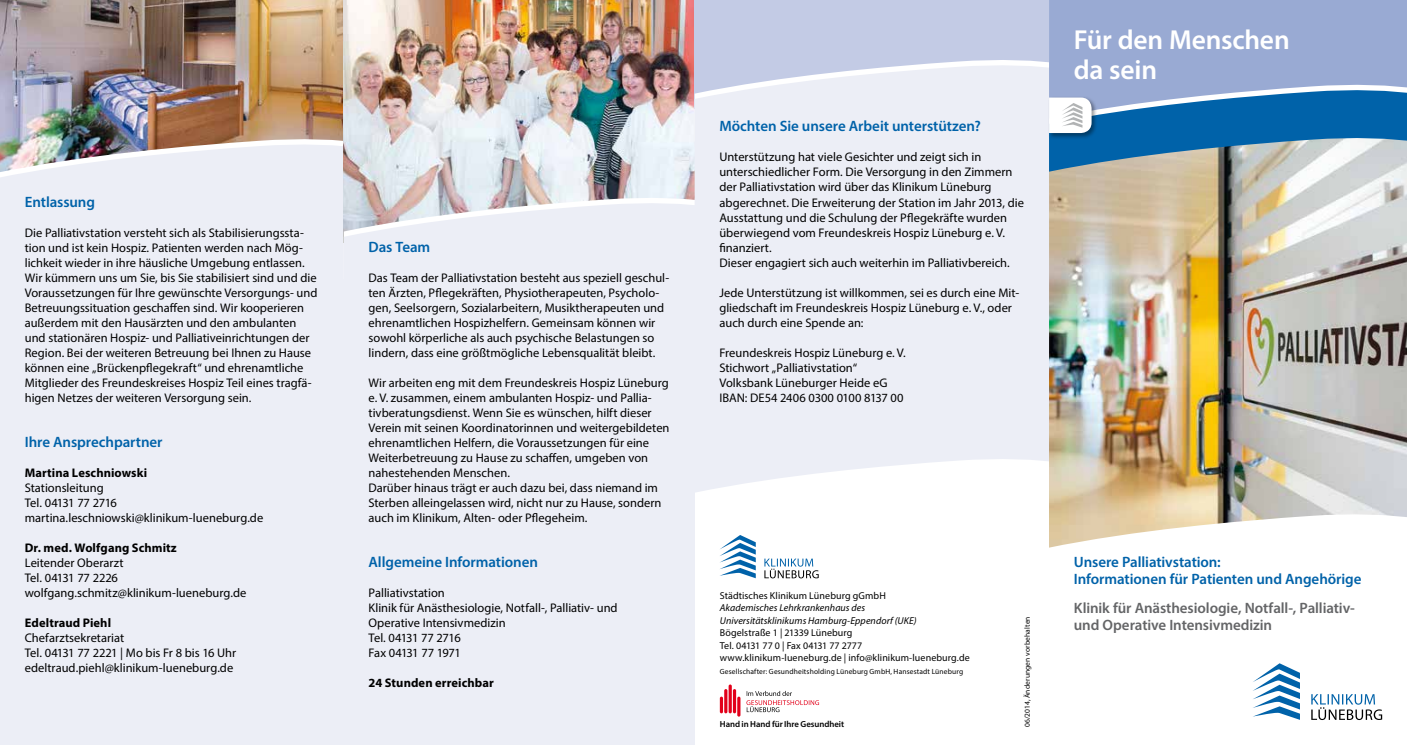
<style>
.page{position:relative;width:1407px;height:745px;background:#fff}
.page>*{position:absolute;margin:0;border:0;box-sizing:border-box;transform-origin:0 0}
.t1{font:600 27.5px/30px "Myriad Pro";letter-spacing:-.005em;color:#fff}
.t2{font:600 15px/17.5px "Myriad Pro";letter-spacing:-.005em;color:#0062a9}
.t3{font:600 15px/17.5px "Myriad Pro";letter-spacing:-.005em;color:#646567}
.t4{font:12.5px/15px "Myriad Pro";color:#000}
.t5{font:700 12.5px "Myriad Pro";letter-spacing:.005em;color:#000}
.t6{font:10px/12.5px "Myriad Pro";letter-spacing:.005em;color:#000}
.t7{font:italic 10px/12.5px "Myriad Pro";letter-spacing:.005em;color:#000}
.t8{font:600 8.75px "Myriad Pro";letter-spacing:-.005em;color:#000}
.t9{font:7.5px "Myriad Pro";letter-spacing:.02em;color:#000}
</style>
<div class="page">
<svg style="left:694px;top:466px;width:189px;height:26px"></svg>
<img style="left:1049px;top:284px;width:358px;height:228px">
<div style="left:0;top:141px;width:344px;height:603px;background:#eceef6"></div>
<div style="left:344px;top:243px;width:350px;height:501px;background:#eceef6"></div>
<img style="left:0;top:0;width:344px;height:59px">
<img style="left:344px;top:0;width:350px;height:59px">
<div style="left:694px;top:284px;width:355px;height:182px;background:#eceef6"></div>
<div style="left:694px;top:0;width:355px;height:109px;background:#c3cbe5"></div>
<div style="left:1049px;top:0;width:358px;height:59px;background:#99aad3"></div>
<img style="left:0;top:59px;width:1407px;height:225px">
<svg style="left:1253px;top:663px;width:47px;height:56px"></svg>
<svg style="left:1311px;top:694px;width:71px;height:25px"></svg>
<svg style="left:720px;top:535px;width:36px;height:43px"></svg>
<svg style="left:764px;top:558px;width:55px;height:20px"></svg>
<hr style="left:720px;top:696px;width:3px;height:16px;background:#e2001a;border-radius:2px">
<hr style="left:724px;top:688px;width:3px;height:24px;background:#e2001a;border-radius:2px">
<hr style="left:733px;top:688px;width:3px;height:24px;background:#e2001a;border-radius:2px">
<svg style="left:728px;top:684px;width:4px;height:28px"></svg>
<hr style="left:737px;top:696px;width:3px;height:20px;background:#e2001a;border-radius:2px">
<svg style="left:746px;top:690px;width:73px;height:21px"></svg>
<svg style="left:1049px;top:512px;width:358px;height:36px"></svg>
<p class="t2" style="left:25px;top:192px;width:72px">Entlassung</p>
<p class="t4" style="left:25px;top:224px;width:294px">Die Palliativstation versteht sich als Stabilisierungssta&shy;tion und ist kein Hospiz. Patienten werden nach Mög&shy;lichkeit wieder in ihre häusliche Umgebung entlassen.<br>Wir kümmern uns um Sie, bis Sie stabilisiert sind und die Voraussetzungen für Ihre gewünschte Versorgungs- und Betreuungssituation geschaffen sind. Wir kooperieren außerdem mit den Hausärzten und den ambulanten und stationären Hospiz- und Palliativeinrichtungen der Region. Bei der weiteren Betreuung bei Ihnen zu Hause können eine „Brückenpflegekraft“ und ehrenamtliche Mitglieder des Freundeskreises Hospiz Teil eines tragfä&shy;higen Netzes der weiteren Versorgung sein.</p>
<p class="t2" style="left:25px;top:432px;width:139px">Ihre Ansprechpartner</p>
<p class="t5" style="left:25px;top:464px;width:124px">Martina Leschniowski</p>
<p class="t4" style="left:25px;top:479px;width:240px">Stationsleitung<br>Tel. 04131 77 2716 martina.leschniowski@klinikum-lueneburg.de</p>
<p class="t5" style="left:25px;top:539px;width:153px">Dr. med. Wolfgang Schmitz</p>
<p class="t4" style="left:25px;top:554px;width:223px">Leitender Oberarzt<br>Tel. 04131 77 2226 wolfgang.schmitz@klinikum-lueneburg.de</p>
<p class="t5" style="left:25px;top:614px;width:88px">Edeltraud Piehl</p>
<p class="t4" style="left:25px;top:629px;width:213px">Chefarztsekretariat<br>Tel. 04131 77 2221 | Mo bis Fr 8 bis 16 Uhr edeltraud.piehl@klinikum-lueneburg.de</p>
<p class="t2" style="left:369px;top:237px;width:63px">Das Team</p>
<p class="t4" style="left:369px;top:269px;width:302px">Das Team der Palliativstation besteht aus speziell geschul&shy;ten Ärzten, Pflegekräften, Physiotherapeuten, Psycholo&shy;gen, Seelsorgern, Sozialarbeitern, Musiktherapeuten und ehrenamtlichen Hospizhelfern. Gemeinsam können wir sowohl körperliche als auch psychische Belastungen so lindern, dass eine größtmögliche Lebensqualität bleibt.</p>
<p class="t4" style="left:369px;top:374px;width:302px">Wir arbeiten eng mit dem Freundeskreis Hospiz Lüneburg e. V. zusammen, einem ambulanten Hospiz- und Pallia&shy;tivberatungsdienst. Wenn Sie es wünschen, hilft dieser Verein mit seinen Koordinatorinnen und weitergebildeten ehrenamtlichen Helfern, die Voraussetzungen für eine Weiterbetreuung zu Hause zu schaffen, umgeben von nahestehenden Menschen.<br>Darüber hinaus trägt er auch dazu bei, dass niemand im Sterben alleingelassen wird, nicht nur zu Hause, sondern auch im Klinikum, Alten- oder Pflegeheim.</p>
<p class="t2" style="left:369px;top:552px;width:171px">Allgemeine Informationen</p>
<p class="t4" style="left:369px;top:584px;width:251px">Palliativstation<br>Klinik für Anästhesiologie, Notfall-, Palliativ- und<br>Operative Intensivmedizin<br>Tel. 04131 77 2716<br>Fax 04131 77 1971</p>
<p class="t5" style="left:369px;top:674px;width:127px">24 Stunden erreichbar</p>
<p class="t2" style="left:719px;top:117px;width:263px">Möchten Sie unsere Arbeit unterstützen?</p>
<p class="t4" style="left:719px;top:149px;width:306px">Unterstützung hat viele Gesichter und zeigt sich in unterschiedlicher Form. Die Versorgung in den Zimmern der Palliativstation wird über das Klinikum Lüneburg abgerechnet. Die Erweiterung der Station im Jahr 2013, die Ausstattung und die Schulung der Pflegekräfte wurden überwiegend vom Freundeskreis Hospiz Lüneburg e. V. finanziert.<br>Dieser engagiert sich auch weiterhin im Palliativbereich.</p>
<p class="t4" style="left:719px;top:284px;width:301px">Jede Unterstützung ist willkommen, sei es durch eine Mit&shy;gliedschaft im Freundeskreis Hospiz Lüneburg e. V., oder auch durch eine Spende an:</p>
<p class="t4" style="left:719px;top:344px;width:188px">Freundeskreis Hospiz Lüneburg e. V.<br>Stichwort „Palliativstation“<br>Volksbank Lüneburger Heide eG<br>IBAN: DE54 2406 0300 0100 8137 00</p>
<h1 class="t1" style="left:1074px;top:24px;width:217px">Für den Menschen da sein</h1>
<p class="t6" style="left:720px;top:588px;width:167px">Städtisches Klinikum Lüneburg gGmbH</p>
<p class="t7" style="left:720px;top:601px;width:198px">Akademisches Lehrkrankenhaus des<br>Universitätsklinikums Hamburg-Eppendorf (UKE)</p>
<p class="t6" style="left:720px;top:626px;width:251px">Bögelstraße 1 | 21339 Lüneburg<br>Tel. 04131 77 0 | Fax 04131 77 2777 www.klinikum-lueneburg.de | info@klinikum-lueneburg.de</p>
<p class="t9" style="left:720px;top:666px;width:245px">Gesellschafter: Gesundheitsholding Lüneburg GmbH, Hansestadt Lüneburg</p>
<p class="t8" style="left:720px;top:718px;width:126px">Hand in Hand für Ihre Gesundheit</p>
<p class="t9" style="left:1023px;top:726px;width:112px;rotate:-90deg">06/2014, Änderungen vorbehalten</p>
<p class="t2" style="left:1074px;top:552px;width:289px">Unsere Palliativstation:<br>Informationen für Patienten und Angehörige</p>
<p class="t3" style="left:1074px;top:598px;width:282px">Klinik für Anästhesiologie, Notfall-, Palliativ&shy;und Operative Intensivmedizin</p>
</div>
